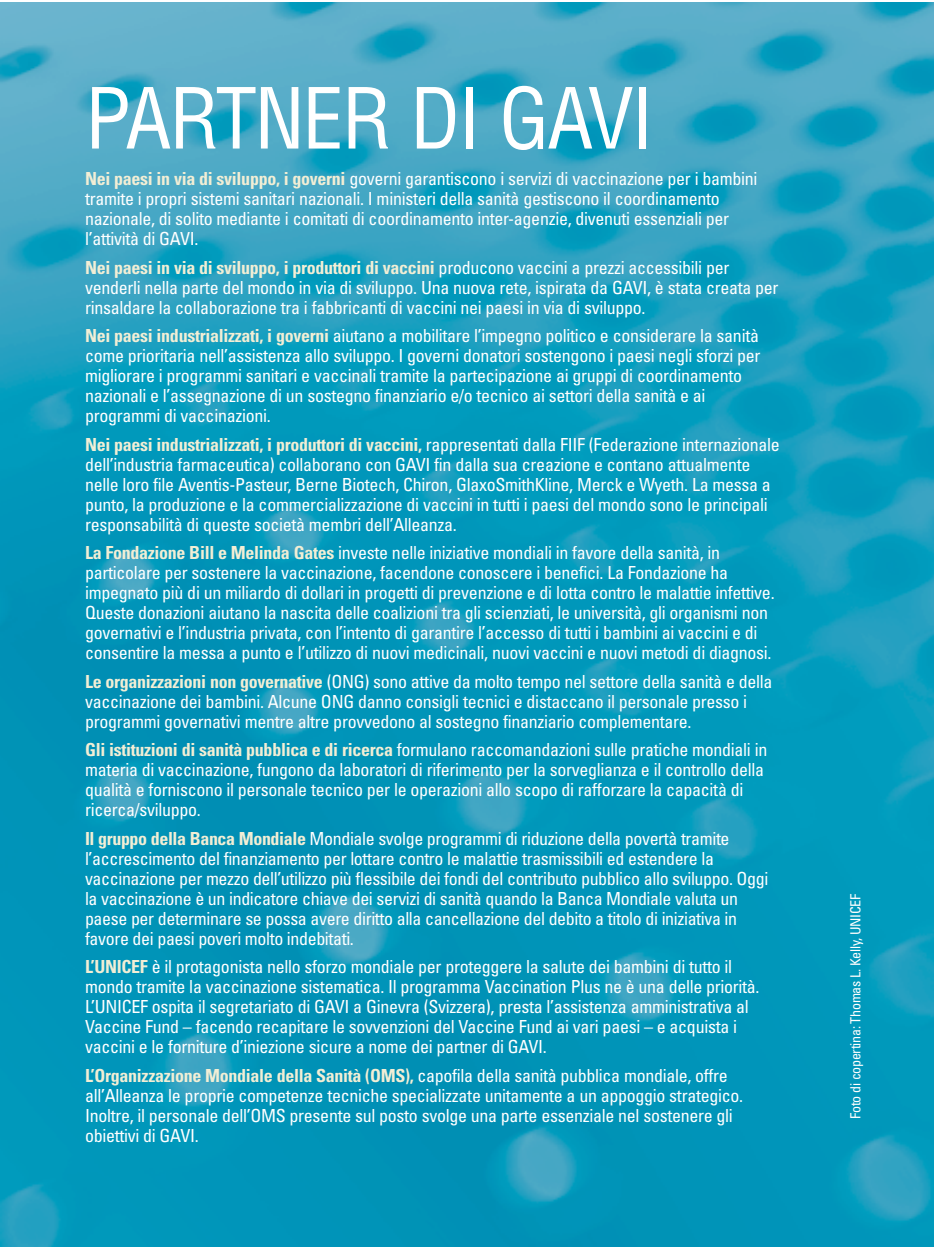
<style>
.page{position:relative;width:936px;height:1248px;background:#fff}
.page>*{position:absolute;margin:0;border:0;box-sizing:border-box;transform-origin:0 0}
.t1{font:condensed 82px "Helvetica";letter-spacing:-.025em;color:#fff}
.t2{font:condensed 18px/20px "Univers";letter-spacing:-.02em;color:#fff}
.t3{font:condensed 14px "Univers";letter-spacing:-.02em;color:#fff}
.s1{font-weight:700;color:#f2eed5}
</style>
<div class="page">
<img style="left:0;top:2px;width:934px;height:1245px">
<h1 class="t1" style="left:85px;top:87px;width:571px">PARTNER DI GAVI</h1>
<p class="t2" style="left:85px;top:170px;width:674px"><span class="s1">Nei paesi in via di sviluppo, i governi</span> governi garantiscono i servizi di vaccinazione per i bambini tramite i propri sistemi sanitari nazionali. I ministeri della sanità gestiscono il coordinamento nazionale, di solito mediante i comitati di coordinamento inter-agenzie, divenuti essenziali per l’attività di GAVI.</p>
<p class="t2" style="left:85px;top:259px;width:695px"><span class="s1">Nei paesi in via di sviluppo, i produttori di vaccini</span> producono vaccini a prezzi accessibili per venderli nella parte del mondo in via di sviluppo. Una nuova rete, ispirata da GAVI, è stata creata per rinsaldare la collaborazione tra i fabbricanti di vaccini nei paesi in via di sviluppo.</p>
<p class="t2" style="left:85px;top:327px;width:677px"><span class="s1">Nei paesi industrializzati, i governi</span> aiutano a mobilitare l’impegno politico e considerare la sanità come prioritaria nell’assistenza allo sviluppo. I governi donatori sostengono i paesi negli sforzi per migliorare i programmi sanitari e vaccinali tramite la partecipazione ai gruppi di coordinamento nazionali e l’assegnazione di un sostegno finanziario e/o tecnico ai settori della sanità e ai programmi di vaccinazioni.</p>
<p class="t2" style="left:85px;top:436px;width:696px"><span class="s1">Nei paesi industrializzati, i produttori di vaccini,</span> rappresentati dalla FIIF (Federazione internazionale dell’industria farmaceutica) collaborano con GAVI fin dalla sua creazione e contano attualmente nelle loro file Aventis-Pasteur, Berne Biotech, Chiron, GlaxoSmithKline, Merck e Wyeth. La messa a punto, la produzione e la commercializzazione di vaccini in tutti i paesi del mondo sono le principali responsabilità di queste società membri dell’Alleanza.</p>
<p class="t2" style="left:85px;top:544px;width:691px"><span class="s1">La Fondazione Bill e Melinda Gates</span> investe nelle iniziative mondiali in favore della sanità, in particolare per sostenere la vaccinazione, facendone conoscere i benefici. La Fondazione ha impegnato più di un miliardo di dollari in progetti di prevenzione e di lotta contro le malattie infettive.<br>Queste donazioni aiutano la nascita delle coalizioni tra gli scienziati, le università, gli organismi non governativi e l’industria privata, con l’intento di garantire l’accesso di tutti i bambini ai vaccini e di consentire la messa a punto e l’utilizzo di nuovi medicinali, nuovi vaccini e nuovi metodi di diagnosi.</p>
<p class="t2" style="left:85px;top:673px;width:689px"><span class="s1">Le organizzazioni non governative</span> (ONG) sono attive da molto tempo nel settore della sanità e della vaccinazione dei bambini. Alcune ONG danno consigli tecnici e distaccano il personale presso i programmi governativi mentre altre provvedono al sostegno finanziario complementare.</p>
<p class="t2" style="left:85px;top:741px;width:684px"><span class="s1">Gli istituzioni di sanità pubblica e di ricerca</span> formulano raccomandazioni sulle pratiche mondiali in materia di vaccinazione, fungono da laboratori di riferimento per la sorveglianza e il controllo della qualità e forniscono il personale tecnico per le operazioni allo scopo di rafforzare la capacità di ricerca/sviluppo.</p>
<p class="t2" style="left:85px;top:830px;width:685px"><span class="s1">Il gruppo della Banca Mondiale</span> Mondiale svolge programmi di riduzione della povertà tramite l’accrescimento del finanziamento per lottare contro le malattie trasmissibili ed estendere la vaccinazione per mezzo dell’utilizzo più flessibile dei fondi del contributo pubblico allo sviluppo. Oggi la vaccinazione è un indicatore chiave dei servizi di sanità quando la Banca Mondiale valuta un paese per determinare se possa avere diritto alla cancellazione del debito a titolo di iniziativa in favore dei paesi poveri molto indebitati.</p>
<p class="t2" style="left:85px;top:958px;width:676px"><span class="s1">L’UNICEF</span> è il protagonista nello sforzo mondiale per proteggere la salute dei bambini di tutto il mondo tramite la vaccinazione sistematica. Il programma Vaccination Plus ne è una delle priorità.<br>L’UNICEF ospita il segretariato di GAVI a Ginevra (Svizzera), presta l’assistenza amministrativa al Vaccine Fund – facendo recapitare le sovvenzioni del Vaccine Fund ai vari paesi – e acquista i vaccini e le forniture d’iniezione sicure a nome dei partner di GAVI.</p>
<p class="t2" style="left:85px;top:1067px;width:660px"><span class="s1">L’Organizzazione Mondiale della Sanità (OMS),</span> capofila della sanità pubblica mondiale, offre all’Alleanza le proprie competenze tecniche specializzate unitamente a un appoggio strategico.<br>Inoltre, il personale dell’OMS presente sul posto svolge una parte essenziale nel sostenere gli obiettivi di GAVI.</p>
<p class="t3" style="left:850px;top:1119px;width:226px;rotate:-90deg">Foto di copertina: Thomas L. Kelly, UNICEF</p>
</div>
